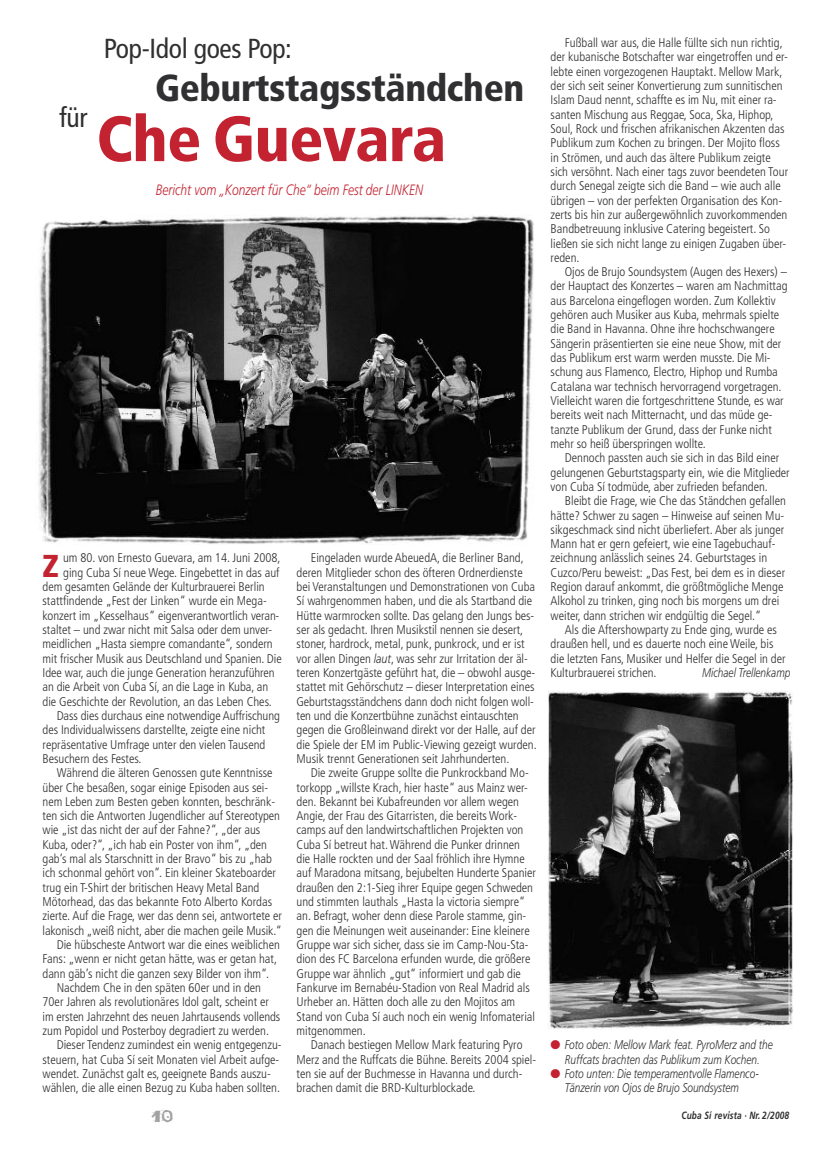
<style>
.page{position:relative;width:833px;height:1152px;background:#fff}
.page>*{position:absolute;margin:0;border:0;box-sizing:border-box;transform-origin:0 0}
.t1{font:900 condensed 63.75px "Frutiger";letter-spacing:-.01em;color:#c32230}
.t2{font:900 condensed 37.5px "Frutiger";letter-spacing:-.01em;color:#302f31}
.t3{font:900 condensed 31.62px "Frutiger";color:#c32230}
.t4{font:condensed 27.5px "Frutiger";letter-spacing:-.01em;color:#302f31}
.t5{font:20px "Fajita ICG Mild";color:#a2a2a2}
.t6{font:italic 300 15px "Frutiger";color:#c32230;scale:.8 1}
.t7{font:300 condensed 12.62px/14.2px "Frutiger";color:#302f31}
.t8{font:italic 300 12.62px/14.2px "Frutiger";color:#302f31;text-align:center;scale:.8 1}
.t9{font:italic 700 10.5px "Frutiger";letter-spacing:.02em;color:#302f31;scale:.79 1}
.s1{font-style:italic;font-stretch:normal}
.s2{color:#c32230}
</style>
<div class="page">
<img style="left:547px;top:691px;width:246px;height:338px">
<img style="left:38px;top:215px;width:496px;height:329px">
<p class="t7" style="left:550px;top:37px;width:239px;text-indent:14px">Fußball war aus, die Halle füllte sich nun richtig, der kubanische Botschafter war eingetroffen und er&shy;lebte einen vorgezogenen Hauptakt. Mellow Mark, der sich seit seiner Konvertierung zum sunnitischen Islam Daud nennt, schaffte es im Nu, mit einer ra&shy;santen Mischung aus Reggae, Soca, Ska, Hiphop, Soul, Rock und frischen afrikanischen Akzenten das Publikum zum Kochen zu bringen. Der Mojito floss in Strömen, und auch das ältere Publikum zeigte sich versöhnt. Nach einer tags zuvor beendeten Tour durch Senegal zeigte sich die Band – wie auch alle übrigen – von der perfekten Organisation des Kon&shy;zerts bis hin zur außergewöhnlich zuvorkommenden Bandbetreuung inklusive Catering begeistert. So ließen sie sich nicht lange zu einigen Zugaben über&shy;reden.</p>
<p class="t7" style="left:550px;top:266px;width:238px;text-indent:14px">Ojos de Brujo Soundsystem (Augen des Hexers) – der Hauptact des Konzertes – waren am Nachmittag aus Barcelona eingeflogen worden. Zum Kollektiv gehören auch Musiker aus Kuba, mehrmals spielte die Band in Havanna. Ohne ihre hochschwangere Sängerin präsentierten sie eine neue Show, mit der das Publikum erst warm werden musste. Die Mi&shy;schung aus Flamenco, Electro, Hiphop und Rumba Catalana war technisch hervorragend vorgetragen.<br>Vielleicht waren die fortgeschrittene Stunde, es war bereits weit nach Mitternacht, und das müde ge&shy;tanzte Publikum der Grund, dass der Funke nicht mehr so heiß überspringen wollte.</p>
<p class="t7" style="left:550px;top:452px;width:241px;text-indent:14px">Dennoch passten auch sie sich in das Bild einer gelungenen Geburtstagsparty ein, wie die Mitglieder von Cuba Sí todmüde, aber zufrieden befanden.</p>
<p class="t7" style="left:550px;top:495px;width:237px;text-indent:14px">Bleibt die Frage, wie Che das Ständchen gefallen hätte? Schwer zu sagen – Hinweise auf seinen Mu&shy;sikgeschmack sind nicht überliefert. Aber als junger Mann hat er gern gefeiert, wie eine Tagebuchauf&shy;zeichnung anlässlich seines 24. Geburtstages in Cuzco/Peru beweist: „Das Fest, bei dem es in dieser Region darauf ankommt, die größtmögliche Menge Alkohol zu trinken, ging noch bis morgens um drei weiter, dann strichen wir endgültig die Segel.“</p>
<p class="t7" style="left:550px;top:623px;width:236px;text-indent:14px">Als die Aftershowparty zu Ende ging, wurde es draußen hell, und es dauerte noch eine Weile, bis die letzten Fans, Musiker und Helfer die Segel in der Kulturbrauerei strichen.</p>
<h3 class="t4" style="left:104px;top:38px;width:189px">Pop-Idol goes Pop:</h3>
<h2 class="t2" style="left:155px;top:73px;width:371px">Geburtstagsständchen</h2>
<h3 class="t4" style="left:59px;top:107px;width:30px">für</h3>
<h1 class="t1" style="left:96px;top:113px;width:351px">Che Guevara</h1>
<p class="t6" style="left:156px;top:183px;width:335px">Bericht vom „Konzert für Che“ beim Fest der LINKEN</p>
<p class="t7" style="left:296px;top:552px;width:242px;text-indent:14px">Eingeladen wurde AbeuedA, die Berliner Band, deren Mitglieder schon des öfteren Ordnerdienste bei Veranstaltungen und Demonstrationen von Cuba Sí wahrgenommen haben, und die als Startband die Hütte warmrocken sollte. Das gelang den Jungs bes&shy;ser als gedacht. Ihren Musikstil nennen sie desert, stoner, hardrock, metal, punk, punkrock, und er ist vor allen Dingen <span class="s1">laut</span>, was sehr zur Irritation der äl&shy;teren Konzertgäste geführt hat, die – obwohl ausge&shy;stattet mit Gehörschutz – dieser Interpretation eines Geburtstagsständchens dann doch nicht folgen woll&shy;ten und die Konzertbühne zunächst eintauschten gegen die Großleinwand direkt vor der Halle, auf der die Spiele der EM im Public-Viewing gezeigt wurden.<br>Musik trennt Generationen seit Jahrhunderten.</p>
<p class="t7" style="left:296px;top:766px;width:241px;text-indent:14px">Die zweite Gruppe sollte die Punkrockband Mo&shy;torkopp „willste Krach, hier haste“ aus Mainz wer&shy;den. Bekannt bei Kubafreunden vor allem wegen Angie, der Frau des Gitarristen, die bereits Work&shy;camps auf den landwirtschaftlichen Projekten von Cuba Sí betreut hat.Während die Punker drinnen die Halle rockten und der Saal fröhlich ihre Hymne auf Maradona mitsang, bejubelten Hunderte Spanier draußen den 2:1-Sieg ihrer Equipe gegen Schweden und stimmten lauthals „Hasta la victoria siempre“ an. Befragt, woher denn diese Parole stamme, gin&shy;gen die Meinungen weit auseinander: Eine kleinere Gruppe war sich sicher, dass sie im Camp-Nou-Sta&shy;dion des FC Barcelona erfunden wurde, die größere Gruppe war ähnlich „gut“ informiert und gab die Fankurve im Bernabéu-Stadion von Real Madrid als Urheber an. Hätten doch alle zu den Mojitos am Stand von Cuba Sí auch noch ein wenig Infomaterial mitgenommen.</p>
<p class="t7" style="left:296px;top:1038px;width:241px;text-indent:14px">Danach bestiegen Mellow Mark featuring Pyro Merz and the Ruffcats die Bühne. Bereits 2004 spiel&shy;ten sie auf der Buchmesse in Havanna und durch&shy;brachen damit die BRD-Kulturblockade.</p>
<p class="t8" style="left:550px;top:1038px;width:279px"><span class="s2">●</span> Foto oben: Mellow Mark feat. PyroMerz and the<br>Ruffcats brachten das Publikum zum Kochen.</p>
<h3 class="t3" style="left:43px;top:553px;width:18px">Z</h3>
<p class="t7" style="left:63px;top:552px;width:219px">um 80. von Ernesto Guevara, am 14. Juni 2008,</p>
<p class="t7" style="left:63px;top:566px;width:218px">ging Cuba Sí neue Wege. Eingebettet in das auf</p>
<p class="t7" style="left:43px;top:580px;width:224px">dem gesamten Gelände der Kulturbrauerei Berlin</p>
<p class="t7" style="left:43px;top:595px;width:226px">stattfindende „Fest der Linken“ wurde ein Mega-</p>
<p class="t7" style="left:43px;top:609px;width:238px">konzert im „Kesselhaus“ eigenverantwortlich veran-</p>
<p class="t7" style="left:43px;top:623px;width:231px">staltet – und zwar nicht mit Salsa oder dem unver-</p>
<p class="t7" style="left:43px;top:638px;width:232px">meidlichen „Hasta siempre comandante“, sondern</p>
<p class="t7" style="left:43px;top:652px;width:241px">mit frischer Musik aus Deutschland und Spanien. Die</p>
<p class="t7" style="left:43px;top:666px;width:234px">Idee war, auch die junge Generation heranzuführen</p>
<p class="t7" style="left:43px;top:681px;width:227px">an die Arbeit von Cuba Sí, an die Lage in Kuba, an</p>
<p class="t7" style="left:43px;top:695px;width:231px">die Geschichte der Revolution, an das Leben Ches.</p>
<p class="t7" style="left:57px;top:709px;width:225px">Dass dies durchaus eine notwendige Auffrischung</p>
<p class="t7" style="left:43px;top:723px;width:224px">des Individualwissens darstellte, zeigte eine nicht</p>
<p class="t7" style="left:43px;top:738px;width:224px">repräsentative Umfrage unter den vielen Tausend</p>
<p class="t7" style="left:43px;top:752px;width:100px">Besuchern des Festes.</p>
<p class="t7" style="left:57px;top:766px;width:217px">Während die älteren Genossen gute Kenntnisse</p>
<p class="t7" style="left:43px;top:781px;width:227px">über Che besaßen, sogar einige Episoden aus sei-</p>
<p class="t7" style="left:43px;top:795px;width:234px">nem Leben zum Besten geben konnten, beschränk-</p>
<p class="t7" style="left:43px;top:809px;width:239px">ten sich die Antworten Jugendlicher auf Stereotypen</p>
<p class="t7" style="left:43px;top:824px;width:219px">wie „ist das nicht der auf der Fahne?“, „der aus</p>
<p class="t7" style="left:43px;top:838px;width:226px">Kuba, oder?“, „ich hab ein Poster von ihm“, „den</p>
<p class="t7" style="left:43px;top:852px;width:231px">gab’s mal als Starschnitt in der Bravo“ bis zu „hab</p>
<p class="t7" style="left:43px;top:867px;width:235px">ich schonmal gehört von“. Ein kleiner Skateboarder</p>
<p class="t7" style="left:43px;top:881px;width:218px">trug ein T-Shirt der britischen Heavy Metal Band</p>
<p class="t7" style="left:43px;top:895px;width:231px">Mötorhead, das das bekannte Foto Alberto Kordas</p>
<p class="t7" style="left:43px;top:910px;width:241px">zierte. Auf die Frage, wer das denn sei, antwortete er</p>
<p class="t7" style="left:43px;top:924px;width:241px">lakonisch „weiß nicht, aber die machen geile Musik.“</p>
<p class="t7" style="left:57px;top:938px;width:225px">Die hübscheste Antwort war die eines weiblichen</p>
<p class="t7" style="left:43px;top:952px;width:236px">Fans: „wenn er nicht getan hätte, was er getan hat,</p>
<p class="t7" style="left:43px;top:967px;width:228px">dann gäb’s nicht die ganzen sexy Bilder von ihm“.</p>
<p class="t7" style="left:57px;top:981px;width:206px">Nachdem Che in den späten 60er und in den</p>
<p class="t7" style="left:43px;top:995px;width:228px">70er Jahren als revolutionäres Idol galt, scheint er</p>
<p class="t7" style="left:43px;top:1010px;width:239px">im ersten Jahrzehnt des neuen Jahrtausends vollends</p>
<p class="t7" style="left:43px;top:1024px;width:228px">zum Popidol und Posterboy degradiert zu werden.</p>
<p class="t7" style="left:57px;top:1038px;width:226px">Dieser Tendenz zumindest ein wenig entgegenzu-</p>
<p class="t7" style="left:43px;top:1053px;width:238px">steuern, hat Cuba Sí seit Monaten viel Arbeit aufge-</p>
<p class="t7" style="left:43px;top:1067px;width:230px">wendet. Zunächst galt es, geeignete Bands auszu-</p>
<p class="t7" style="left:43px;top:1081px;width:239px">wählen, die alle einen Bezug zu Kuba haben sollten.</p>
<p class="t8" style="left:702px;top:666px;width:112px">Michael Trellenkamp</p>
<p class="t8" style="left:550px;top:1067px;width:262px"><span class="s2">●</span> Foto unten: Die temperamentvolle Flamenco-<br>Tänzerin von Ojos de Brujo Soundsystem</p>
<h3 class="t5" style="left:151px;top:1103px;width:24px">10</h3>
<p class="t9" style="left:681px;top:1111px;width:138px">Cuba Sí revista · Nr. 2/2008</p>
</div>
